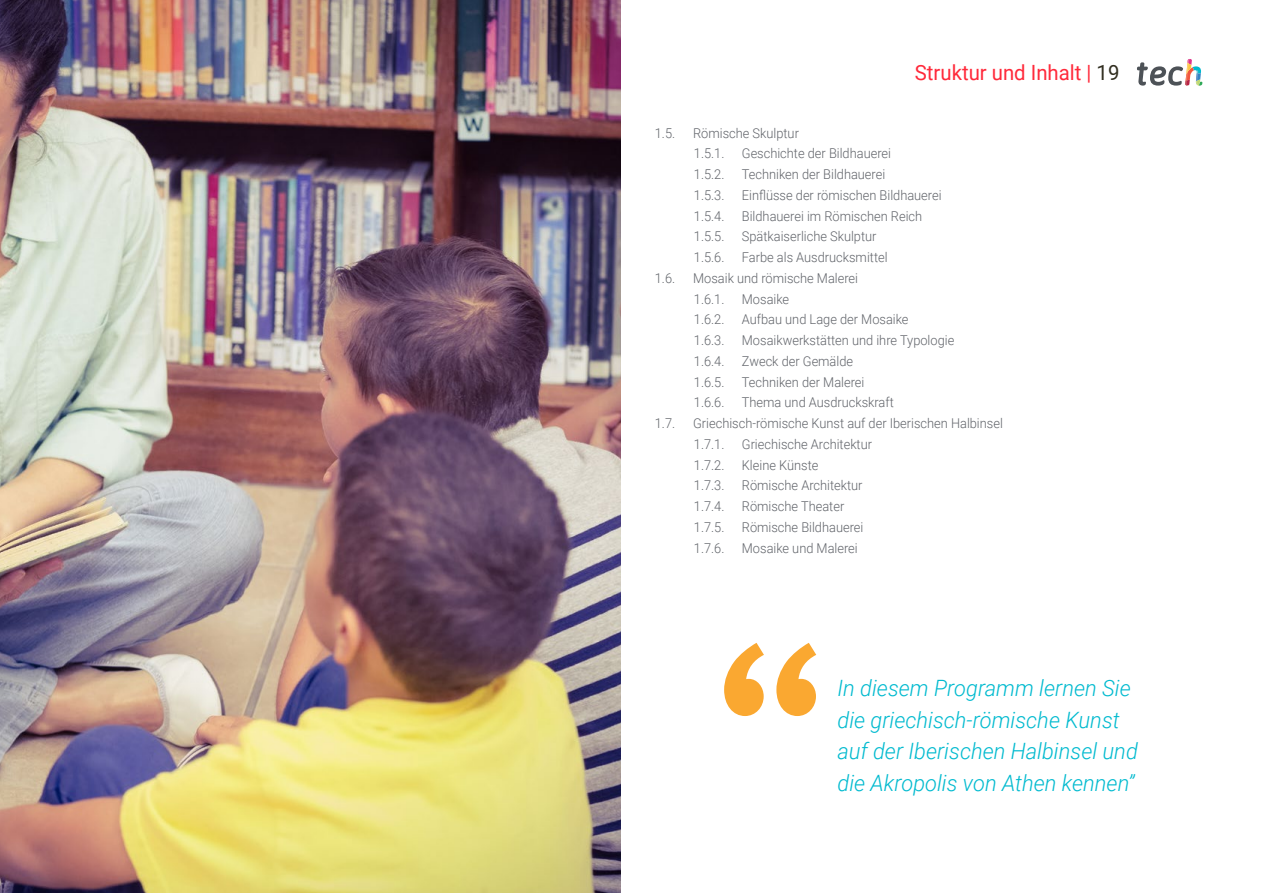
<style>
.page{position:relative;width:1263px;height:893px;background:#fff}
.page>*{position:absolute;margin:0;border:0;box-sizing:border-box;transform-origin:0 0}
.t1{font:italic 300 22.5px/31.5px "Roboto";color:#00bacf}
.t2{font:21px "Roboto";color:#ff293a}
.t3{font:300 13.5px/20.7px "Roboto";color:#61646a;scale:.95 1}
.s1{color:#312e20}
</style>
<div class="page">
<svg style="left:724px;top:643px;width:92px;height:73px"></svg>
<img style="left:0;top:0;width:621px;height:893px">
<svg style="left:1137px;top:59px;width:65px;height:27px"></svg>
<p class="t3" style="left:655px;top:122px;width:23px">1.5.</p>
<p class="t3" style="left:693px;top:122px;width:113px">Römische Skulptur<br>1.5.1.</p>
<p class="t3" style="left:742px;top:143px;width:158px">Geschichte der Bildhauerei</p>
<h2 class="t2" style="left:915px;top:57px;width:206px">Struktur und Inhalt | <span class="s1">19</span></h2>
<p class="t3" style="left:694px;top:164px;width:34px">1.5.2.</p>
<p class="t3" style="left:742px;top:164px;width:152px">Techniken der Bildhauerei</p>
<p class="t3" style="left:694px;top:184px;width:34px">1.5.3.</p>
<p class="t3" style="left:742px;top:184px;width:212px">Einflüsse der römischen Bildhauerei</p>
<p class="t3" style="left:694px;top:205px;width:34px">1.5.4.</p>
<p class="t3" style="left:742px;top:205px;width:191px">Bildhauerei im Römischen Reich</p>
<p class="t3" style="left:694px;top:226px;width:34px">1.5.5.</p>
<p class="t3" style="left:742px;top:226px;width:143px">Spätkaiserliche Skulptur</p>
<p class="t3" style="left:694px;top:247px;width:34px">1.5.6.</p>
<p class="t3" style="left:742px;top:247px;width:155px">Farbe als Ausdrucksmittel</p>
<p class="t3" style="left:655px;top:267px;width:23px">1.6.</p>
<p class="t3" style="left:693px;top:267px;width:175px">Mosaik und römische Malerei<br>1.6.1.</p>
<p class="t3" style="left:742px;top:288px;width:51px">Mosaike</p>
<p class="t3" style="left:694px;top:309px;width:34px">1.6.2.</p>
<p class="t3" style="left:742px;top:309px;width:177px">Aufbau und Lage der Mosaike</p>
<p class="t3" style="left:694px;top:330px;width:34px">1.6.3.</p>
<p class="t3" style="left:742px;top:330px;width:225px">Mosaikwerkstätten und ihre Typologie</p>
<p class="t3" style="left:694px;top:350px;width:34px">1.6.4.</p>
<p class="t3" style="left:742px;top:350px;width:119px">Zweck der Gemälde</p>
<p class="t3" style="left:694px;top:371px;width:34px">1.6.5.</p>
<p class="t3" style="left:742px;top:371px;width:130px">Techniken der Malerei</p>
<p class="t3" style="left:694px;top:392px;width:34px">1.6.6.</p>
<p class="t3" style="left:742px;top:392px;width:161px">Thema und Ausdruckskraft</p>
<p class="t3" style="left:655px;top:413px;width:23px">1.7.</p>
<p class="t3" style="left:693px;top:413px;width:328px">Griechisch-römische Kunst auf der Iberischen Halbinsel<br>1.7.1.</p>
<p class="t3" style="left:742px;top:433px;width:139px">Griechische Architektur</p>
<p class="t3" style="left:694px;top:454px;width:34px">1.7.2.</p>
<p class="t3" style="left:742px;top:454px;width:82px">Kleine Künste</p>
<p class="t3" style="left:694px;top:475px;width:34px">1.7.3.</p>
<p class="t3" style="left:742px;top:475px;width:129px">Römische Architektur</p>
<p class="t3" style="left:694px;top:496px;width:34px">1.7.4.</p>
<p class="t3" style="left:742px;top:496px;width:109px">Römische Theater</p>
<p class="t3" style="left:694px;top:516px;width:34px">1.7.5.</p>
<p class="t3" style="left:742px;top:516px;width:129px">Römische Bildhauerei</p>
<p class="t3" style="left:694px;top:537px;width:34px">1.7.6.</p>
<p class="t3" style="left:742px;top:537px;width:124px">Mosaike und Malerei</p>
<h1 class="t1" style="left:837px;top:672px;width:302px">In diesem Programm lernen Sie die griechisch-römische Kunst auf der Iberischen Halbinsel und die Akropolis von Athen kennen”</h1>
</div>
